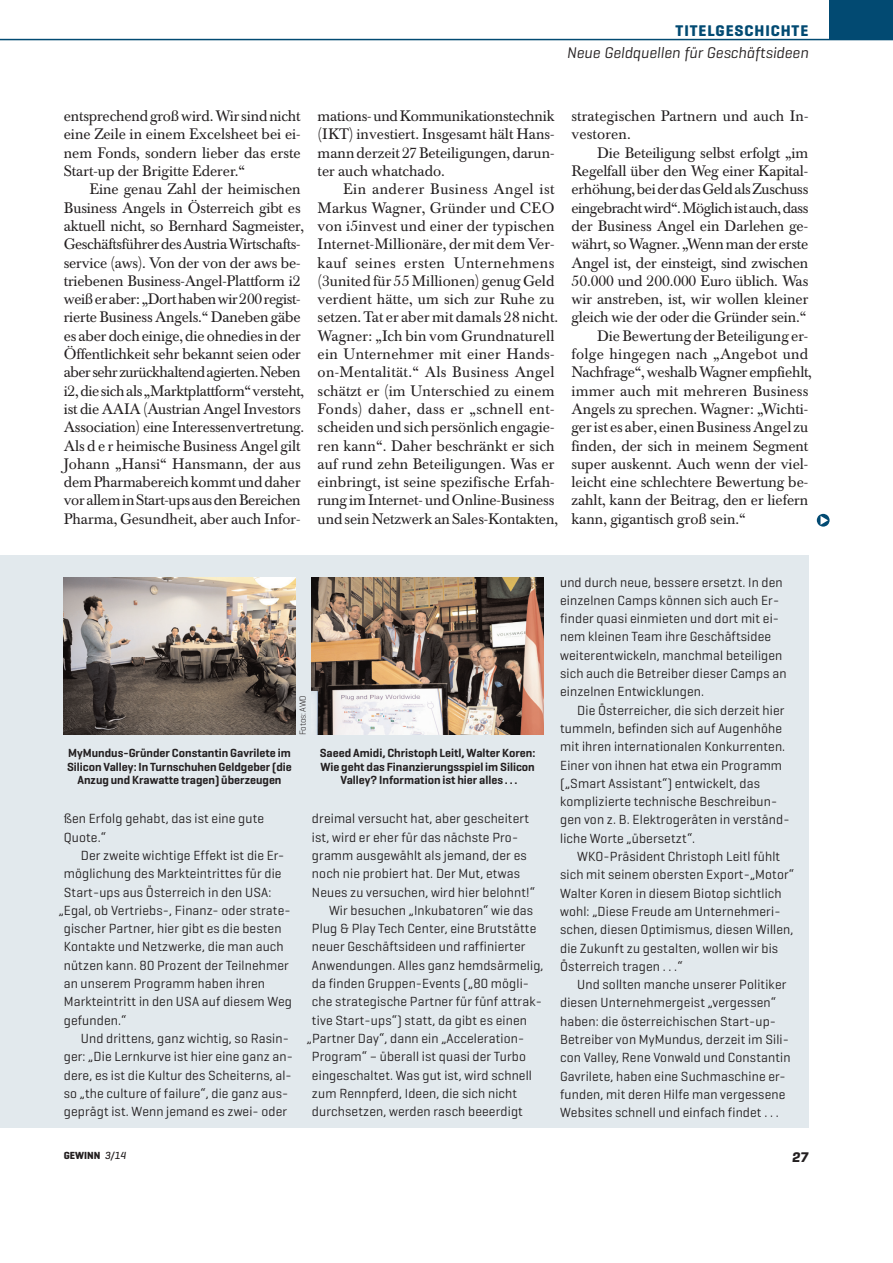
<style>
.page{position:relative;width:893px;height:1263px;background:#fff}
.page>*{position:absolute;margin:0;border:0;box-sizing:border-box;transform-origin:0 0}
.t1{font:italic 15.75px "Geogrotesque";color:#231f20}
.t2{font:700 15.75px "Geogrotesque";letter-spacing:.055em;color:#024a72}
.t3{font:15px/18.3px "Baskerville BE";color:#231f20}
.t4{font:15px "Baskerville BE";letter-spacing:-.03em;color:#231f20}
.t5{font:15px "Baskerville BE";letter-spacing:.02em;color:#231f20}
.t6{font:italic 700 14.25px "Geogrotesque";color:#231f20}
.t7{font:13.5px/18.3px "Geogrotesque";letter-spacing:.01em;color:#231f20}
.t8{font:600 12px/13.5px "Geogrotesque";color:#231f20;text-align:center}
.t9{font:700 10.5px "Geogrotesque";color:#231f20}
.t10{font:300 9px "Geogrotesque";letter-spacing:-.025em;color:#231f20}
.s1{font-weight:500;font-style:italic}
</style>
<div class="page">
<div style="left:829px;top:0;width:63px;height:40px;background:#024a72"></div>
<hr style="left:0;top:39px;width:892px;height:1px;background:#024a72">
<div style="left:0;top:555px;width:808px;height:573px;background:#e2e9ed"></div>
<img style="left:311px;top:578px;width:232px;height:157px">
<img style="left:64px;top:578px;width:231px;height:157px">
<svg style="left:816px;top:514px;width:13px;height:13px"></svg>
<p class="t2" style="left:675px;top:22px;width:134px">TITELGESCHICHTE</p>
<p class="t1" style="left:566px;top:44px;width:243px">Neue Geldquellen für Geschäftsideen</p>
<p class="t3" style="left:64px;top:109px;width:238px;text-align:justify">entsprechend groß wird. Wir sind nicht eine Zeile in einem Excelsheet bei ei&shy;nem Fonds, sondern lieber das erste Start-up der Brigitte Ederer.“</p>
<p class="t3" style="left:64px;top:182px;width:242px;text-indent:26px">Eine genau Zahl der heimischen Business Angels in Österreich gibt es aktuell nicht, so Bernhard Sagmeister, Geschäftsführer des Austria Wirtschafts&shy;service (aws). Von der von der aws be&shy;triebenen Business-Angel-Plattform i2 weiß er aber: „Dort haben wir 200 regist - rierte Business Angels.“ Daneben gäbe es aber doch einige, die ohnedies in der Öffentlichkeit sehr bekannt seien oder aber sehr zurückhaltend agierten. Neben i2, die sich als „Marktplattform“ versteht, ist die AAIA (Austrian Angel Investors Association) eine Interessenvertretung.<br>Als d e r heimische Business Angel gilt Johann „Hansi“ Hansmann, der aus dem Pharmabereich kommt und daher vor allem in Start-ups aus den Bereichen Pharma, Gesundheit, aber auch Infor-</p>
<p class="t3" style="left:317px;top:109px;width:238px;text-align:justify">mations- und Kommunikationstechnik (IKT) investiert. Insgesamt hält Hans&shy;mann derzeit 27 Beteiligungen, darun&shy;ter auch whatchado.</p>
<p class="t3" style="left:317px;top:182px;width:242px;text-indent:26px">Ein anderer Business Angel ist Markus Wagner, Gründer und CEO von i5invest und einer der typischen Internet-Millionäre, der mit dem Ver&shy;kauf seines ersten Unternehmens (3united für 55 Millionen) genug Geld verdient hätte, um sich zur Ruhe zu setzen. Tat er aber mit damals 28 nicht.<br>Wagner: „Ich bin vom Grundnaturell ein Unternehmer mit einer Hands&shy;on-Mentalität.“ Als Business Angel schätzt er (im Unterschied zu einem Fonds) daher, dass er „schnell ent&shy;scheiden und sich persönlich engagie&shy;ren kann“. Daher beschränkt er sich auf rund zehn Beteiligungen. Was er einbringt, ist seine spezifische Erfah&shy;rung im Internet- und Online-Business und sein Netzwerk an Sales-Kontakten,</p>
<p class="t3" style="left:571px;top:109px;width:238px">strategischen Partnern und auch In&shy;vestoren.</p>
<p class="t3" style="left:597px;top:145px;width:213px">Die Beteiligung selbst erfolgt „im</p>
<p class="t3" style="left:571px;top:163px;width:238px">Regelfall über den Weg einer Kapital-</p>
<p class="t3" style="left:571px;top:182px;width:238px">erhöhung, bei der das Geld als Zuschuss</p>
<p class="t4" style="left:571px;top:202px;width:238px">eingebracht wird“. Möglich ist auch, dass</p>
<p class="t3" style="left:571px;top:218px;width:238px">der Business Angel ein Darlehen ge-</p>
<p class="t3" style="left:571px;top:237px;width:238px">währt, so Wagner. „Wenn man der erste</p>
<p class="t3" style="left:571px;top:255px;width:238px">Angel ist, der einsteigt, sind zwischen</p>
<p class="t3" style="left:571px;top:273px;width:238px">50.000 und 200.000 Euro üblich. Was</p>
<p class="t3" style="left:571px;top:292px;width:238px">wir anstreben, ist, wir wollen kleiner</p>
<p class="t3" style="left:571px;top:310px;width:236px">gleich wie der oder die Gründer sein.“</p>
<p class="t3" style="left:597px;top:328px;width:213px">Die Bewertung der Beteiligung er-</p>
<p class="t5" style="left:571px;top:348px;width:238px">folge hingegen nach „Angebot und</p>
<p class="t3" style="left:571px;top:365px;width:242px">Nachfrage“, weshalb Wagner empfiehlt,</p>
<p class="t3" style="left:571px;top:383px;width:238px">immer auch mit mehreren Business</p>
<p class="t3" style="left:571px;top:401px;width:238px">Angels zu sprechen. Wagner: „Wichti-</p>
<p class="t3" style="left:571px;top:420px;width:238px">ger ist es aber, einen Business Angel zu</p>
<p class="t3" style="left:571px;top:438px;width:238px">finden, der sich in meinem Segment</p>
<p class="t3" style="left:571px;top:456px;width:238px">super auskennt. Auch wenn der viel-</p>
<p class="t3" style="left:571px;top:475px;width:238px">leicht eine schlechtere Bewertung be-</p>
<p class="t3" style="left:571px;top:493px;width:238px">zahlt, kann der Beitrag, den er liefern</p>
<p class="t3" style="left:571px;top:511px;width:176px">kann, gigantisch groß sein.“</p>
<p class="t8" style="left:67px;top:748px;width:226px">MyMundus-Gründer Constantin Gavrilete im<br>Silicon Valley: In Turnschuhen Geldgeber (die<br>Anzug und Krawatte tragen) überzeugen</p>
<p class="t10" style="left:299px;top:735px;width:41px;rotate:-90deg">Fotos: AWO</p>
<p class="t8" style="left:320px;top:748px;width:217px">Saeed Amidi, Christoph Leitl, Walter Koren:<br>Wie geht das Finanzierungsspiel im Silicon<br>Valley? Information ist hier alles . . .</p>
<p class="t7" style="left:64px;top:811px;width:202px">ßen Erfolg gehabt, das ist eine gute<br>Quote.“</p>
<p class="t7" style="left:81px;top:847px;width:205px">Der zweite wichtige Effekt ist die Er-</p>
<p class="t7" style="left:64px;top:866px;width:219px">möglichung des Markteintrittes für die</p>
<p class="t7" style="left:64px;top:884px;width:209px">Start-ups aus Österreich in den USA:</p>
<p class="t7" style="left:59px;top:902px;width:233px">„Egal, ob Vertriebs-, Finanz- oder strate-</p>
<p class="t7" style="left:64px;top:921px;width:219px">gischer Partner, hier gibt es die besten</p>
<p class="t7" style="left:64px;top:939px;width:221px">Kontakte und Netzwerke, die man auch</p>
<p class="t7" style="left:64px;top:957px;width:226px">nützen kann. 80 Prozent der Teilnehmer</p>
<p class="t7" style="left:64px;top:976px;width:203px">an unserem Programm haben ihren</p>
<p class="t7" style="left:64px;top:994px;width:230px">Markteintritt in den USA auf diesem Weg</p>
<p class="t7" style="left:64px;top:1012px;width:64px">gefunden.“</p>
<p class="t7" style="left:81px;top:1030px;width:209px">Und drittens, ganz wichtig, so Rasin-</p>
<p class="t7" style="left:64px;top:1049px;width:231px">ger: „Die Lernkurve ist hier eine ganz an-</p>
<p class="t7" style="left:64px;top:1067px;width:229px">dere, es ist die Kultur des Scheiterns, al-</p>
<p class="t7" style="left:64px;top:1085px;width:226px">so „the culture of failure“, die ganz aus-</p>
<p class="t7" style="left:64px;top:1104px;width:225px">geprägt ist. Wenn jemand es zwei- oder</p>
<p class="t7" style="left:312px;top:811px;width:218px">dreimal versucht hat, aber gescheitert</p>
<p class="t7" style="left:312px;top:829px;width:208px">ist, wird er eher für das nächste Pro-</p>
<p class="t7" style="left:312px;top:847px;width:216px">gramm ausgewählt als jemand, der es</p>
<p class="t7" style="left:312px;top:866px;width:209px">noch nie probiert hat. Der Mut, etwas</p>
<p class="t7" style="left:312px;top:884px;width:224px">Neues zu versuchen, wird hier belohnt!“</p>
<p class="t7" style="left:329px;top:902px;width:206px">Wir besuchen „Inkubatoren“ wie das</p>
<p class="t7" style="left:312px;top:921px;width:226px">Plug &amp; Play Tech Center, eine Brutstätte</p>
<p class="t7" style="left:312px;top:939px;width:215px">neuer Geschäftsideen und raffinierter</p>
<p class="t7" style="left:312px;top:957px;width:233px">Anwendungen. Alles ganz hemdsärmelig,</p>
<p class="t7" style="left:312px;top:976px;width:218px">da finden Gruppen-Events („80 mögli-</p>
<p class="t7" style="left:312px;top:994px;width:231px">che strategische Partner für fünf attrak-</p>
<p class="t7" style="left:312px;top:1012px;width:216px">tive Start-ups“) statt, da gibt es einen</p>
<p class="t7" style="left:307px;top:1030px;width:219px">„Partner Day“, dann ein „Acceleration-</p>
<p class="t7" style="left:312px;top:1049px;width:215px">Program“ – überall ist quasi der Turbo</p>
<p class="t7" style="left:312px;top:1067px;width:221px">eingeschaltet. Was gut ist, wird schnell</p>
<p class="t7" style="left:312px;top:1085px;width:207px">zum Rennpferd, Ideen, die sich nicht</p>
<p class="t7" style="left:312px;top:1104px;width:212px">durchsetzen, werden rasch beeerdigt</p>
<p class="t7" style="left:560px;top:574px;width:228px">und durch neue, bessere ersetzt. In den einzelnen Camps können sich auch Er&shy;finder quasi einmieten und dort mit ei&shy;nem kleinen Team ihre Geschäftsidee weiterentwickeln, manchmal beteiligen sich auch die Betreiber dieser Camps an einzelnen Entwicklungen.</p>
<p class="t7" style="left:560px;top:702px;width:231px;text-indent:17px">Die Österreicher, die sich derzeit hier tummeln, befinden sich auf Augen höhe mit ihren internationalen Konkurrenten.<br>Einer von ihnen hat etwa ein Programm („Smart Assistant“) entwickelt, das komplizierte technische Beschreibun&shy;gen von z. B. Elektrogeräten in verständ&shy;liche Worte „übersetzt“.</p>
<p class="t7" style="left:560px;top:849px;width:235px;text-indent:17px">WKO-Präsident Christoph Leitl fühlt sich mit seinem obersten Export-„Motor“ Walter Koren in diesem Biotop sichtlich wohl: „Diese Freude am Unternehmeri&shy;schen, diesen Optimismus, diesen Willen, die Zukunft zu gestalten, wollen wir bis Österreich tragen . . .“</p>
<p class="t7" style="left:560px;top:977px;width:232px;text-indent:17px">Und sollten manche unserer Politiker diesen Unternehmergeist „vergessen“ haben: die österreichischen Start-up-Betreiber von MyMundus, derzeit im Sili&shy;con Valley, Rene Vonwald und Constantin Gavrilete, haben eine Suchmaschine er&shy;funden, mit deren Hilfe man vergessene Websites schnell und einfach findet . . .</p>
<p class="t9" style="left:64px;top:1149px;width:64px">GEWINN <span class="s1">3/14</span></p>
<p class="t6" style="left:791px;top:1149px;width:18px">27</p>
</div>
